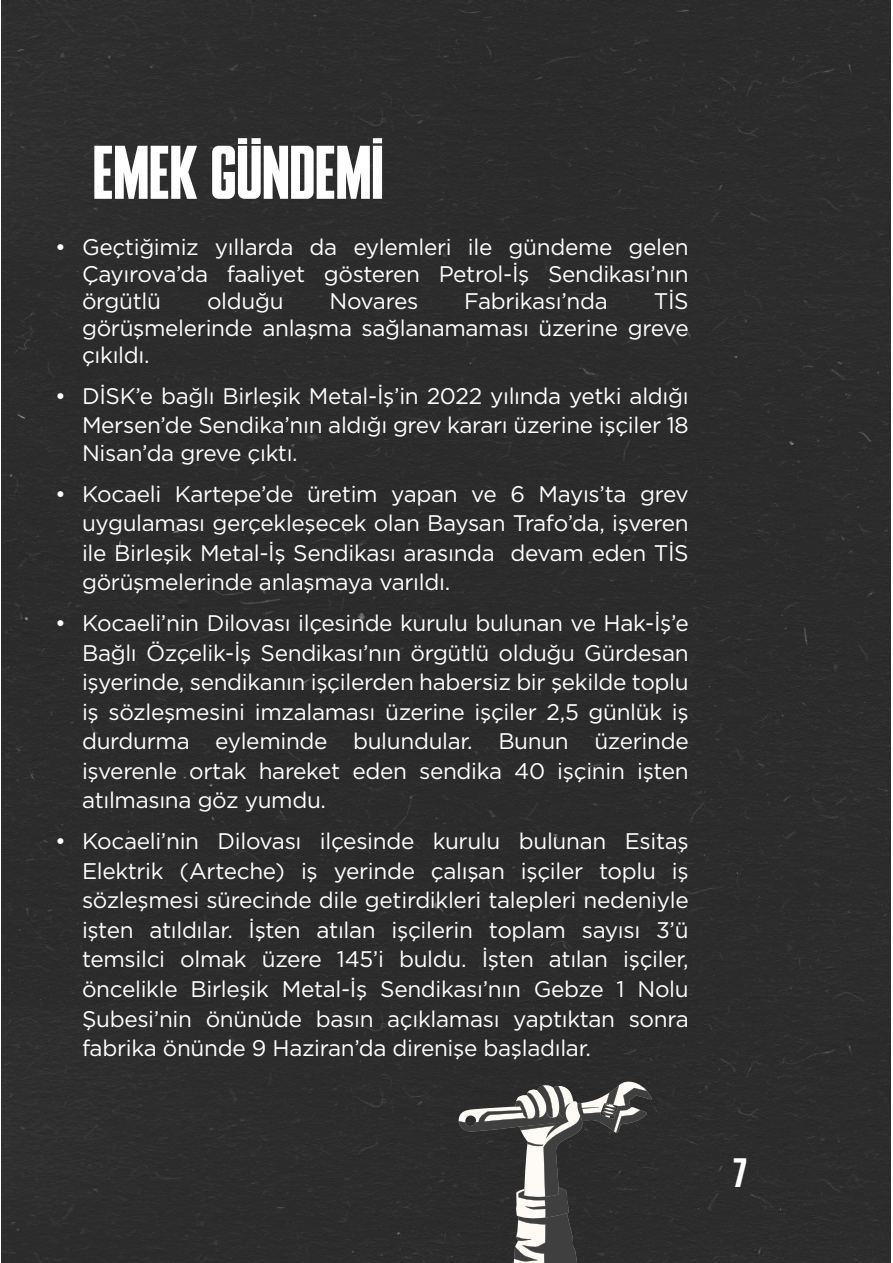
<style>
.page{position:relative;width:893px;height:1263px;background:#fff}
.page>*{position:absolute;margin:0;border:0;box-sizing:border-box;transform-origin:0 0}
.t1{font:ultra-condensed 75.75px "Commission";color:#fff}
.t2{font:ultra-condensed 40.95px "Commission";color:#fff}
.t3{font:22.5px/29.5px "Gotham";letter-spacing:-.015em;color:#fff;text-align:justify}
</style>
<div class="page">
<div style="left:2px;top:0;width:888px;height:1263px;background:#2c2c2c"></div>
<svg style="left:458px;top:1081px;width:194px;height:182px;background:#4f4e4e"></svg>
<div style="left:60px;top:720px;width:61px;height:130px;background:#2c2c2c"></div>
<h1 class="t1" style="left:93px;top:130px;width:292px">EMEK GÜNDEMİ</h1>
<p class="t3" style="left:82px;top:233px;width:608px;line-height:27px;text-indent:-27px">• Geçtiğimiz yıllarda da eylemleri ile gündeme gelen Çayırova’da faaliyet gösteren Petrol-İş Sendikası’nın örgütlü</p>
<p class="t3" style="left:82px;top:287px;width:608px;line-height:27px;text-indent:572px">TİS görüşmelerinde anlaşma sağlanamaması üzerine greve çıkıldı.</p>
<p class="t3" style="left:55px;top:381px;width:635px;text-align:right">• DİSK’e bağlı Birleşik Metal-İş’in 2022 yılında yetki aldığı<br>Mersen’de Sendika’nın aldığı grev kararı üzerine işçiler 18</p>
<p class="t3" style="left:82px;top:437px;width:217px">Nisan’da greve çıktı.</p>
<p class="t3" style="left:82px;top:478px;width:608px;text-indent:-27px">• Kocaeli Kartepe’de üretim yapan ve 6 Mayıs’ta grev uygulaması gerçekleşecek olan Baysan Trafo’da, işveren ile Birleşik Metal-İş Sendikası arasında devam eden TİS görüşmelerinde anlaşmaya varıldı.</p>
<p class="t3" style="left:82px;top:608px;width:608px;text-indent:-27px">• Kocaeli’nin Dilovası ilçesinde kurulu bulunan ve Hak-İş’e Bağlı Özçelik-İş Sendikası’nın örgütlü olduğu Gürdesan işyerinde, sendikanın işçilerden habersiz bir şekilde toplu iş sözleşmesini imzalaması üzerine işçiler 2,5 günlük iş durdurma eyleminde bulundular. Bunun üzerinde işverenle ortak hareket eden sendika 40 işçinin işten atılmasına göz yumdu.</p>
<p class="t3" style="left:82px;top:826px;width:608px;text-indent:-27px">• Kocaeli’nin Dilovası ilçesinde kurulu bulunan Esitaş Elektrik (Arteche) iş yerinde çalışan işçiler toplu iş sözleşmesi sürecinde dile getirdikleri talepleri nedeniyle işten atıldılar. İşten atılan işçilerin toplam sayısı 3’ü temsilci olmak üzere 145’i buldu. İşten atılan işçiler, öncelikle Birleşik Metal-İş Sendikası’nın Gebze 1 Nolu Şubesi’nin önünüde basın açıklaması yaptıktan sonra fabrika önünde 9 Haziran’da direnişe başladılar.</p>
<p class="t3" style="left:207px;top:286px;width:78px">olduğu</p>
<p class="t3" style="left:330px;top:286px;width:90px">Novares</p>
<p class="t3" style="left:464px;top:286px;width:145px">Fabrikası’nda</p>
<h2 class="t2" style="left:733px;top:1149px;width:15px">7</h2>
</div>
